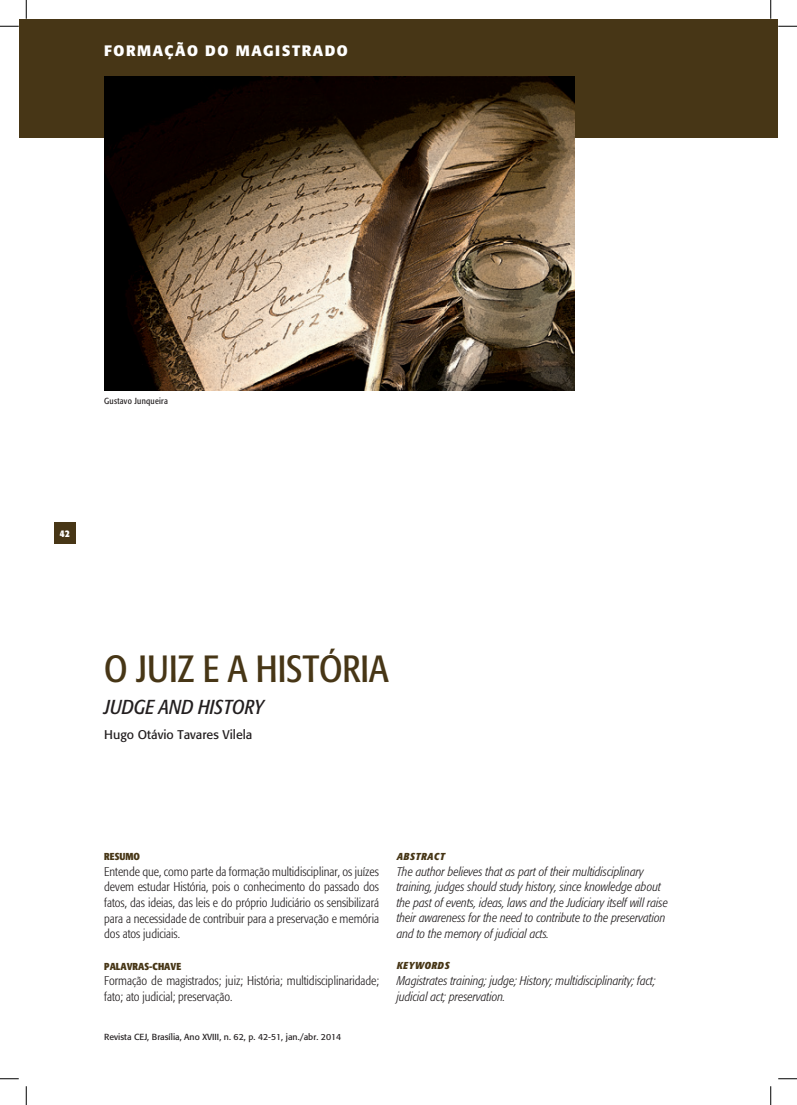
<style>
.page{position:relative;width:797px;height:1105px;background:#fff}
.page>*{position:absolute;margin:0;border:0;box-sizing:border-box;transform-origin:0 0}
.titulo_artigos{font:condensed 37.5px "Formata";color:#473616}
.titulo_artigo_ingles{font:italic condensed 20px "Formata";color:#231f20}
.retranca{font:700 15px "Formata";letter-spacing:.1em;color:#fff}
.abstract{font:italic 300 condensed 12.5px/15.6px "Formata";color:#231f20}
.t1{font:300 condensed 12.5px/15.6px "Formata";color:#231f20;text-align:justify}
.autor_inicial{font:12.5px "Formata";color:#231f20}
.titulo_interno{font:700 condensed 10px "Formata";color:#473616}
.titulo_interno_abstr{font:italic 700 condensed 10px "Formata";letter-spacing:.05em;color:#473616}
.numeracao{font:700 condensed 10px "Formata";color:#fff}
.t2{font:8.75px "Formata";color:#231f20}
.ilustrador{font:condensed 8.75px "Formata";letter-spacing:.03em;color:#231f20}
</style>
<div class="page">
<div style="left:54px;top:522px;width:22px;height:22px;background:#473616"></div>
<div style="left:19px;top:19px;width:758px;height:119px;background:#473616"></div>
<img style="left:104px;top:77px;width:470px;height:313px">
<svg style="left:0;top:25px;width:19px;height:2px"></svg>
<svg style="left:778px;top:25px;width:19px;height:2px"></svg>
<svg style="left:0;top:1078px;width:19px;height:1px"></svg>
<svg style="left:778px;top:1078px;width:19px;height:1px"></svg>
<svg style="left:25px;top:0;width:2px;height:19px"></svg>
<svg style="left:25px;top:1086px;width:2px;height:19px"></svg>
<svg style="left:770px;top:0;width:1px;height:19px"></svg>
<svg style="left:770px;top:1086px;width:1px;height:19px"></svg>
<p class="retranca" style="left:104px;top:41px;width:245px">FORMAÇÃO DO MAGISTRADO</p>
<p class="ilustrador" style="left:104px;top:396px;width:65px">Gustavo Junqueira</p>
<p class="numeracao" style="left:60px;top:527px;width:11px">42</p>
<p class="titulo_artigos" style="left:104px;top:647px;width:286px">O JUIZ E A HISTÓRIA</p>
<p class="titulo_artigo_ingles" style="left:104px;top:695px;width:161px">JUDGE AND HISTORY</p>
<p class="autor_inicial" style="left:104px;top:727px;width:150px">Hugo Otávio Tavares Vilela</p>
<p class="titulo_interno" style="left:104px;top:850px;width:37px">RESUMO</p>
<p class="t1" style="left:104px;top:864px;width:276px">Entende que, como parte da formação multidisciplinar, os juízes devem estudar História, pois o conhecimento do passado dos fatos, das ideias, das leis e do próprio Judiciário os sensibilizará para a necessidade de contribuir para a preservação e memória dos atos judiciais.</p>
<p class="titulo_interno" style="left:104px;top:960px;width:78px">PALAVRAS-CHAVE</p>
<p class="t1" style="left:104px;top:973px;width:276px">Formação de magistrados; juiz; História; multidisciplinaridade; fato; ato judicial; preservação.</p>
<p class="t2" style="left:104px;top:1031px;width:238px">Revista CEJ, Brasília, Ano XVIII, n. 62, p. 42-51, jan./abr. 2014</p>
<p class="titulo_interno_abstr" style="left:397px;top:850px;width:50px">ABSTRACT</p>
<p class="abstract" style="left:397px;top:863px;width:273px">The author believes that as part of their multidisciplinary training, judges should study history, since knowledge about the past of events, ideas, laws and the Judiciary itself will raise their awareness for the need to contribute to the preservation and to the memory of judicial acts.</p>
<p class="titulo_interno_abstr" style="left:397px;top:959px;width:54px">KEYWORDS</p>
<p class="abstract" style="left:397px;top:973px;width:260px">Magistrates training; judge; History; multidisciplinarity; fact; judicial act; preservation.</p>
</div>
